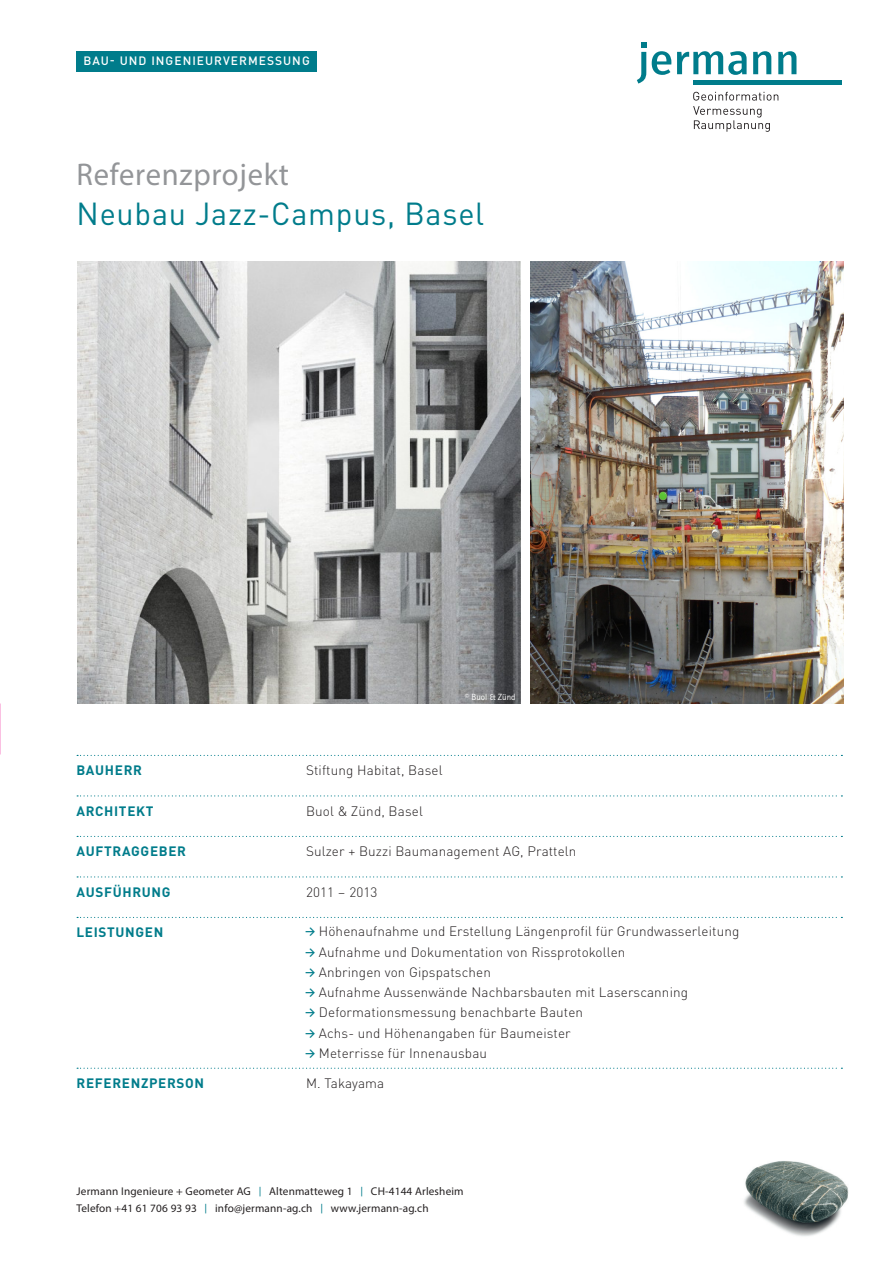
<style>
.page{position:relative;width:893px;height:1263px;background:#fff}
.page>*{position:absolute;margin:0;border:0;box-sizing:border-box;transform-origin:0 0}
.t1{font:31.5px "DIN Pro";letter-spacing:.025em;color:#007c8b}
.t2{font:31.5px "Myriad Pro";letter-spacing:.025em;color:#939598}
.t3{font:300 13.5px/20.2px "DIN Pro";letter-spacing:.01em;color:#231f20}
.t4{font:700 13.5px "DIN Pro";letter-spacing:.05em;color:#007c8b}
.t5{font:500 12px "DIN Pro";letter-spacing:.085em;color:#fff}
.t6{font:11.25px "Myriad Pro";letter-spacing:.015em;color:#231f20}
.t7{font:9px "AT Rotis Sans Serif";color:#fff}
.s1{font-size:9.6px;color:#007c8b}
</style>
<div class="page">
<svg style="left:77px;top:755px;width:765px;height:1px"></svg>
<svg style="left:77px;top:795px;width:765px;height:1px"></svg>
<svg style="left:77px;top:836px;width:765px;height:1px"></svg>
<svg style="left:77px;top:876px;width:765px;height:1px"></svg>
<svg style="left:77px;top:917px;width:765px;height:1px"></svg>
<svg style="left:77px;top:1068px;width:765px;height:1px"></svg>
<svg style="left:693px;top:92px;width:85px;height:40px"></svg>
<hr style="left:693px;top:81px;width:149px;height:4px;background:#007c8b">
<svg style="left:652px;top:51px;width:19px;height:24px"></svg>
<svg style="left:753px;top:51px;width:18px;height:23px"></svg>
<svg style="left:778px;top:51px;width:18px;height:23px"></svg>
<svg style="left:637px;top:42px;width:9px;height:42px"></svg>
<svg style="left:677px;top:51px;width:70px;height:24px"></svg>
<img style="left:744px;top:1161px;width:105px;height:75px">
<div style="left:77px;top:51px;width:240px;height:20px;background:#007c8b"></div>
<img style="left:78px;top:261px;width:443px;height:443px">
<img style="left:530px;top:261px;width:313px;height:443px">
<p class="t5" style="left:83px;top:52px;width:228px">BAU- UND INGENIEURVERMESSUNG</p>
<p class="t2" style="left:77px;top:155px;width:214px">Referenzprojekt</p>
<p class="t1" style="left:77px;top:190px;width:409px">Neubau Jazz-Campus, Basel</p>
<p class="t7" style="left:465px;top:692px;width:52px">© Buol &amp; Zünd</p>
<p class="t4" style="left:77px;top:760px;width:67px">BAUHERR</p>
<p class="t3" style="left:306px;top:759px;width:138px">Stiftung Habitat, Basel</p>
<p class="t4" style="left:77px;top:800px;width:79px">ARCHITEKT</p>
<p class="t3" style="left:306px;top:800px;width:118px">Buol &amp; Zünd, Basel</p>
<p class="t4" style="left:77px;top:841px;width:111px">AUFTRAGGEBER</p>
<p class="t3" style="left:306px;top:840px;width:272px">Sulzer + Buzzi Baumanagement AG, Pratteln</p>
<p class="t4" style="left:77px;top:881px;width:96px">AUSFÜHRUNG</p>
<p class="t3" style="left:306px;top:881px;width:73px">2011 – 2013</p>
<p class="t4" style="left:77px;top:922px;width:88px">LEISTUNGEN</p>
<p class="t3" style="left:319px;top:920px;width:422px">Höhenaufnahme und Erstellung Längenprofil für Grundwasserleitung Aufnahme und Dokumentation von Rissprotokollen<br>Anbringen von Gipspatschen<br>Aufnahme Aussenwände Nachbarsbauten mit Laserscanning Deformationsmessung benachbarte Bauten<br>Achs- und Höhenangaben für Baumeister<br>Meterrisse für Innenausbau</p>
<p class="t4" style="left:77px;top:1072px;width:129px">REFERENZPERSON</p>
<p class="t3" style="left:306px;top:1072px;width:80px">M. Takayama</p>
<p class="t6" style="left:77px;top:1184px;width:389px">Jermann Ingenieure + Geometer AG <span class="s1">|</span> Altenmatteweg 1 <span class="s1">|</span> CH-4144 Arlesheim</p>
<p class="t6" style="left:77px;top:1201px;width:354px">Telefon +41 61 706 93 93 <span class="s1">|</span> info@jermann-ag.ch <span class="s1">|</span> www.jermann-ag.ch</p>
</div>
